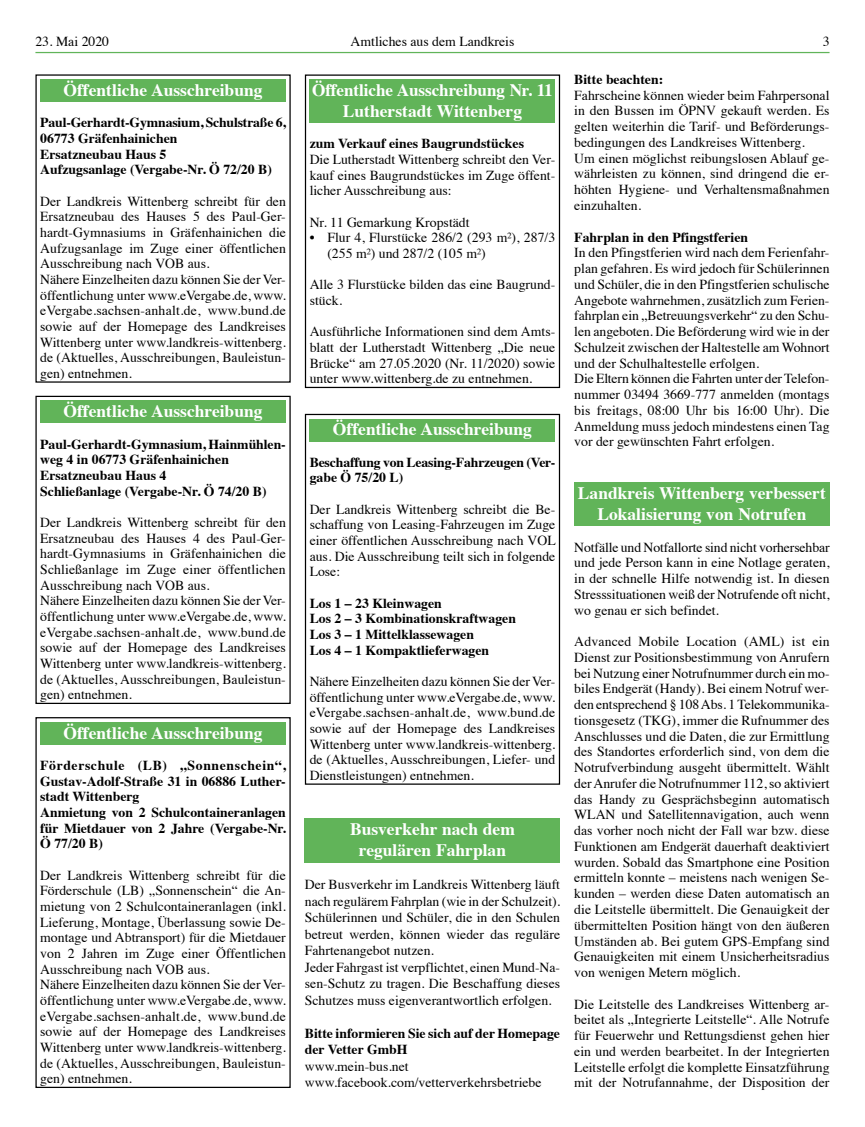
<style>
.page{position:relative;width:865px;height:1127px;background:#fff}
.page>*{position:absolute;margin:0;border:0;box-sizing:border-box;transform-origin:0 0}
.t1{font:700 17.5px/21.9px "Times";color:#fff;text-align:center}
.t2{font:13.75px/15.6px "Times";color:#000}
.t3{font:700 13.75px/15.6px "Times";color:#000}
</style>
<div class="page">
<hr style="left:35px;top:52px;width:794px;height:1px;background:#61b459">
<div style="left:305px;top:818px;width:255px;height:44px;background:#61b459"></div>
<div style="left:574px;top:482px;width:255px;height:44px;background:#61b459"></div>
<div style="left:40px;top:400px;width:246px;height:23px;background:#61b459"></div>
<div style="left:35px;top:396px;width:256px;height:308px;border:1px solid #000"></div>
<div style="left:40px;top:722px;width:246px;height:23px;background:#61b459"></div>
<div style="left:35px;top:717px;width:256px;height:371px;border:1px solid #000"></div>
<div style="left:310px;top:79px;width:245px;height:44px;background:#61b459"></div>
<div style="left:305px;top:74px;width:255px;height:314px;border:1px solid #000"></div>
<div style="left:40px;top:79px;width:246px;height:23px;background:#61b459"></div>
<div style="left:310px;top:419px;width:245px;height:22px;background:#61b459"></div>
<div style="left:305px;top:414px;width:255px;height:371px;border:1px solid #000"></div>
<p class="t2" style="left:35px;top:32px;width:75px">23. Mai 2020</p>
<p class="t2" style="left:350px;top:32px;width:165px">Amtliches aus dem Landkreis</p>
<p class="t2" style="left:822px;top:32px;width:8px">3</p>
<p class="t1" style="left:64px;top:77px;width:200px">Öffentliche Ausschreibung</p>
<p class="t3" style="left:40px;top:113px;width:247px">Paul-Gerhardt-Gymnasium, Schulstraße 6,<br>06773 Gräfenhainichen<br>Ersatzneubau Haus 5<br>Aufzugsanlage (Vergabe-Nr. Ö 72/20 B)</p>
<p class="t2" style="left:40px;top:192px;width:247px">Der Landkreis Wittenberg schreibt für den Ersatzneubau des Hauses 5 des Paul-Ger&shy;hardt-Gymnasiums in Gräfenhainichen die Aufzugsanlage im Zuge einer öffentlichen Ausschreibung nach VOB aus.<br>Nähere Einzelheiten dazu können Sie der Ver&shy;öffentlichung unter www.eVergabe.de, www. eVergabe.sachsen-anhalt.de, www.bund.de sowie auf der Homepage des Landkreises Wittenberg unter www.landkreis-wittenberg. de (Aktuelles, Ausschreibungen, Bauleistun&shy;gen) entnehmen.</p>
<p class="t1" style="left:64px;top:398px;width:200px">Öffentliche Ausschreibung</p>
<p class="t3" style="left:40px;top:435px;width:247px">Paul-Gerhardt-Gymnasium, Hainmühlen&shy;weg 4 in 06773 Gräfenhainichen<br>Ersatzneubau Haus 4<br>Schließanlage (Vergabe-Nr. Ö 74/20 B)</p>
<p class="t2" style="left:40px;top:513px;width:247px">Der Landkreis Wittenberg schreibt für den Ersatzneubau des Hauses 4 des Paul-Ger&shy;hardt-Gymnasiums in Gräfenhainichen die Schließanlage im Zuge einer öffentlichen Ausschreibung nach VOB aus.<br>Nähere Einzelheiten dazu können Sie der Ver&shy;öffentlichung unter www.eVergabe.de, www. eVergabe.sachsen-anhalt.de, www.bund.de sowie auf der Homepage des Landkreises Wittenberg unter www.landkreis-wittenberg. de (Aktuelles, Ausschreibungen, Bauleistun&shy;gen) entnehmen.</p>
<p class="t1" style="left:64px;top:720px;width:200px">Öffentliche Ausschreibung</p>
<p class="t3" style="left:40px;top:756px;width:247px">Förderschule (LB) „Sonnenschein“,<br>Gustav-Adolf-Straße 31 in 06886 Luther&shy;stadt Wittenberg<br>Anmietung von 2 Schulcontaineranlagen für Mietdauer von 2 Jahre (Vergabe-Nr.<br>Ö 77/20 B)</p>
<p class="t2" style="left:40px;top:866px;width:247px">Der Landkreis Wittenberg schreibt für die Förderschule (LB) „Sonnenschein“ die An&shy;mietung von 2 Schulcontaineranlagen (inkl.<br>Lieferung, Montage, Überlassung sowie De&shy;montage und Abtransport) für die Mietdauer von 2 Jahren im Zuge einer Öffentlichen Ausschreibung nach VOB aus.<br>Nähere Einzelheiten dazu können Sie der Ver&shy;öffentlichung unter www.eVergabe.de, www. eVergabe.sachsen-anhalt.de, www.bund.de sowie auf der Homepage des Landkreises Wittenberg unter www.landkreis-wittenberg. de (Aktuelles, Ausschreibungen, Bauleistun&shy;gen) entnehmen.</p>
<p class="t1" style="left:312px;top:78px;width:242px;line-height:21px">Öffentliche Ausschreibung Nr. 11<br>Lutherstadt Wittenberg</p>
<p class="t3" style="left:310px;top:134px;width:216px">zum Verkauf eines Baugrundstückes</p>
<p class="t2" style="left:310px;top:150px;width:247px;text-align:justify">Die Lutherstadt Wittenberg schreibt den Ver&shy;kauf eines Baugrundstückes im Zuge öffent&shy;licher Ausschreibung aus:</p>
<p class="t2" style="left:310px;top:213px;width:161px">Nr. 11 Gemarkung Kropstädt</p>
<p class="t2" style="left:327px;top:229px;width:229px;text-indent:-18px">• Flur 4, Flurstücke 286/2 (293 m²), 287/3 (255 m²) und 287/2 (105 m²)</p>
<p class="t2" style="left:310px;top:276px;width:247px">Alle 3 Flurstücke bilden das eine Baugrund&shy;stück.</p>
<p class="t2" style="left:310px;top:323px;width:247px;text-align:justify">Ausführliche Informationen sind dem Amts&shy;blatt der Lutherstadt Wittenberg „Die neue Brücke“ am 27.05.2020 (Nr. 11/2020) sowie unter www.wittenberg.de zu entnehmen.</p>
<p class="t1" style="left:333px;top:417px;width:200px">Öffentliche Ausschreibung</p>
<p class="t3" style="left:310px;top:453px;width:247px">Beschaffung von Leasing-Fahrzeugen (Ver&shy;gabe Ö 75/20 L)</p>
<p class="t2" style="left:310px;top:500px;width:248px;text-align:justify">Der Landkreis Wittenberg schreibt die Be&shy;schaffung von Leasing-Fahrzeugen im Zuge einer öffentlichen Ausschreibung nach VOL aus. Die Ausschreibung teilt sich in folgende Lose:</p>
<p class="t3" style="left:310px;top:594px;width:208px">Los 1 – 23 Kleinwagen<br>Los 2 – 3 Kombinationskraftwagen<br>Los 3 – 1 Mittelklassewagen<br>Los 4 – 1 Kompaktlieferwagen</p>
<p class="t2" style="left:310px;top:672px;width:247px;text-align:justify">Nähere Einzelheiten dazu können Sie der Ver&shy;öffentlichung unter www.eVergabe.de, www. eVergabe.sachsen-anhalt.de, www.bund.de sowie auf der Homepage des Landkreises Wittenberg unter www.landkreis-wittenberg. de (Aktuelles, Ausschreibungen, Liefer- und Dienstleistungen) entnehmen.</p>
<p class="t1" style="left:350px;top:816px;width:166px">Busverkehr nach dem regulären Fahrplan</p>
<p class="t2" style="left:305px;top:875px;width:257px;line-height:16.5px">Der Busverkehr im Landkreis Wittenberg läuft nach regulärem Fahrplan (wie in der Schulzeit).<br>Schülerinnen und Schüler, die in den Schulen betreut werden, können wieder das reguläre Fahrtenangebot nutzen.<br>Jeder Fahrgast ist verpflichtet, einen Mund-Na&shy;sen-Schutz zu tragen. Die Beschaffung dieses Schutzes muss eigenverantwortlich erfolgen.</p>
<p class="t3" style="left:305px;top:1023px;width:257px;line-height:16.5px">Bitte informieren Sie sich auf der Homepage der Vetter GmbH</p>
<p class="t2" style="left:305px;top:1057px;width:238px;line-height:16.5px">www.mein-bus.net www.facebook.com/vetterverkehrsbetriebe</p>
<p class="t3" style="left:574px;top:70px;width:90px">Bitte beachten:</p>
<p class="t2" style="left:574px;top:86px;width:257px">Fahrscheine können wieder beim Fahrpersonal in den Bussen im ÖPNV gekauft werden. Es gelten weiterhin die Tarif- und Beförderungs&shy;bedingungen des Landkreises Wittenberg.<br>Um einen möglichst reibungslosen Ablauf ge&shy;währleisten zu können, sind dringend die er&shy;höhten Hygiene- und Verhaltensmaßnahmen einzuhalten.</p>
<p class="t3" style="left:574px;top:228px;width:175px">Fahrplan in den Pfingstferien</p>
<p class="t2" style="left:574px;top:244px;width:257px">In den Pfingstferien wird nach dem Ferienfahr&shy;plan gefahren. Es wird jedoch für Schülerinnen und Schüler, die in den Pfingstferien schulische Angebote wahrnehmen, zusätzlich zum Ferien&shy;fahrplan ein „Betreuungsverkehr“ zu den Schu&shy;len angeboten. Die Beförderung wird wie in der Schulzeit zwischen der Haltestelle am Wohnort und der Schulhaltestelle erfolgen.<br>Die Eltern können die Fahrten unter der Telefon&shy;nummer 03494 3669-777 anmelden (montags bis freitags, 08:00 Uhr bis 16:00 Uhr). Die Anmeldung muss jedoch mindestens einen Tag vor der gewünschten Fahrt erfolgen.</p>
<p class="t1" style="left:578px;top:480px;width:249px;line-height:21.1px">Landkreis Wittenberg verbessert<br>Lokalisierung von Notrufen</p>
<p class="t2" style="left:574px;top:538px;width:257px;text-align:justify">Notfälle und Notfallorte sind nicht vorhersehbar und jede Person kann in eine Notlage geraten, in der schnelle Hilfe notwendig ist. In diesen Stresssituationen weiß der Notrufende oft nicht, wo genau er sich befindet.</p>
<p class="t2" style="left:574px;top:632px;width:257px;text-align:justify">Advanced Mobile Location (AML) ist ein Dienst zur Positionsbestimmung von Anrufern bei Nutzung einer Notrufnummer durch ein mo&shy;biles Endgerät (Handy). Bei einem Notruf wer&shy;den entsprechend § 108 Abs. 1 Telekommunika&shy;tionsgesetz (TKG), immer die Rufnummer des Anschlusses und die Daten, die zur Ermittlung des Standortes erforderlich sind, von dem die Notrufverbindung ausgeht übermittelt. Wählt der Anrufer die Notrufnummer 112, so aktiviert das Handy zu Gesprächsbeginn automatisch WLAN und Satellitennavigation, auch wenn das vorher noch nicht der Fall war bzw. diese Funktionen am Endgerät dauerhaft deaktiviert wurden. Sobald das Smartphone eine Position ermitteln konnte – meistens nach wenigen Se&shy;kunden – werden diese Daten automatisch an die Leitstelle übermittelt. Die Genauigkeit der übermittelten Position hängt von den äußeren Umständen ab. Bei gutem GPS-Empfang sind Genauigkeiten mit einem Unsicherheitsradius von wenigen Metern möglich.</p>
<p class="t2" style="left:574px;top:995px;width:257px;text-align:justify">Die Leitstelle des Landkreises Wittenberg ar&shy;beitet als „Integrierte Leitstelle“. Alle Notrufe für Feuerwehr und Rettungsdienst gehen hier ein und werden bearbeitet. In der Integrierten Leitstelle erfolgt die komplette Einsatzführung mit der Notrufannahme, der Disposition der</p>
</div>
